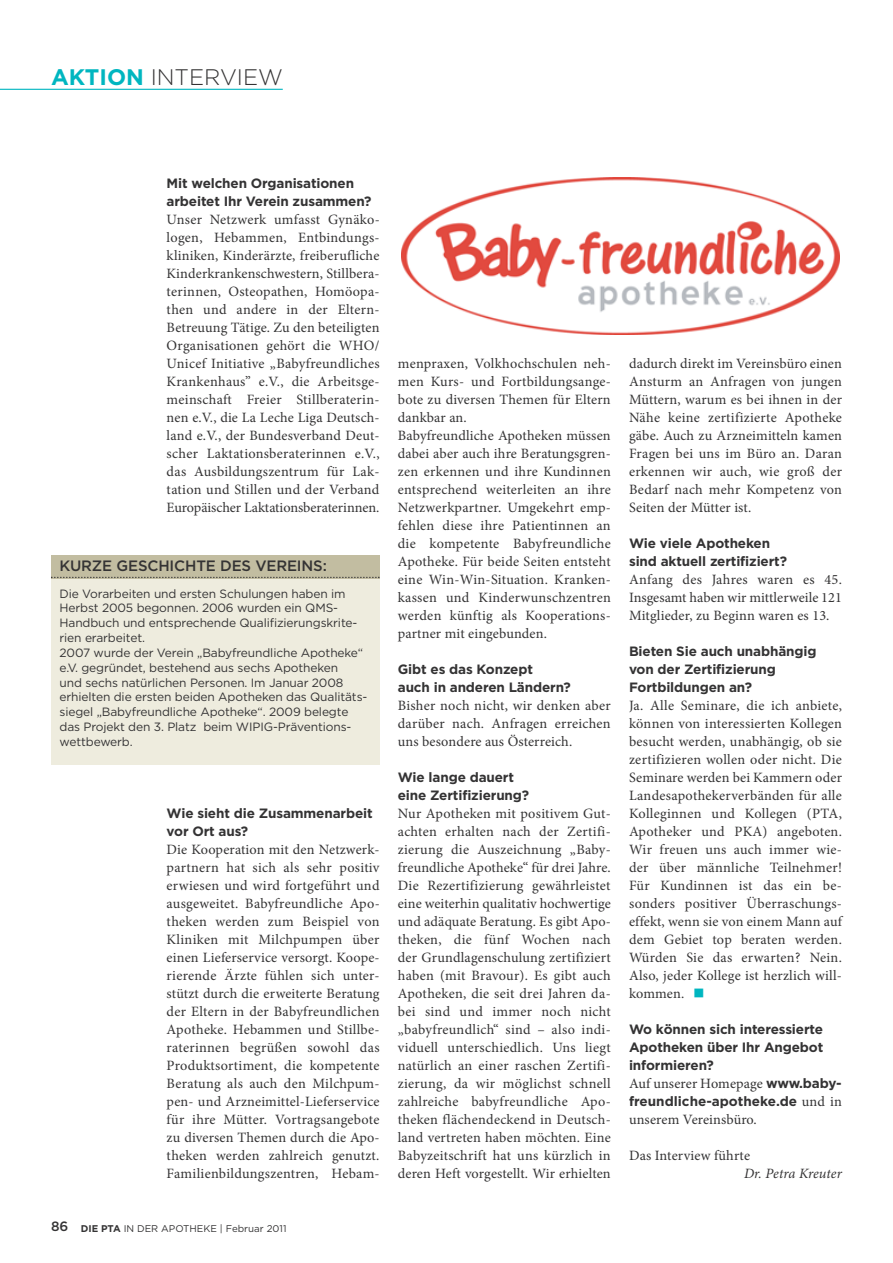
<style>
.page{position:relative;width:893px;height:1263px;background:#fff}
.page>*{position:absolute;margin:0;border:0;box-sizing:border-box;transform-origin:0 0}
.t1{font:300 22.5px "Gotham";color:#343334}
.t2{font:500 15px "Gotham";letter-spacing:-.01em;color:#343334}
.t3{font:14.25px/18px "Minion Pro";letter-spacing:.01em;color:#343334;text-align:justify}
.t4{font:italic 14.25px "Minion Pro";color:#343334}
.t5{font:700 13.5px/18px "Gotham";letter-spacing:-.01em;color:#343334}
.t6{font:12px/14.9px "Gotham";letter-spacing:-.01em;color:#343334}
.t7{font:9.75px "Gotham";color:#343334}
.s1{font-weight:700;color:#00b6c0}
.s2{font-weight:500;font-size:13.5px}
.s3{font-weight:700}
.s4{font-family:"Gotham";font-weight:700;font-size:13.5px}
.s5{font-family:"Minion Pro";font-weight:400;font-size:14.25px}
</style>
<div class="page">
<hr style="left:0;top:89px;width:283px;height:1px;background:#00b6c0">
<img style="left:402px;top:177px;width:437px;height:157px">
<div style="left:51px;top:555px;width:329px;height:209px;background:#eeecde"></div>
<div style="left:51px;top:555px;width:329px;height:23px;background:#c2bda1"></div>
<svg style="left:51px;top:577px;width:329px;height:1px"></svg>
<h1 class="t1" style="left:51px;top:68px;width:233px"><span class="s1">AKTION</span> INTERVIEW</h1>
<p class="t5" style="left:167px;top:175px;width:206px">Mit welchen Organisationen arbeitet Ihr Verein zusammen?</p>
<p class="t3" style="left:167px;top:212px;width:215px">Unser Netzwerk umfasst Gynäko - logen, Hebammen, Entbindungs&shy;kliniken, Kinderärzte, freiberufliche Kinderkrankenschwestern, Stillbera&shy;terinnen, Osteopathen, Homöopa&shy;then und andere in der Eltern-Betreuung Tätige. Zu den beteiligten Organisationen gehört die WHO/ Unicef Initiative „Babyfreundliches Krankenhaus” e.V., die Arbeitsge&shy;meinschaft Freier Stillberaterin&shy;nen e.V., die La Leche Liga Deutsch&shy;land e.V., der Bundesverband Deut&shy;scher Laktationsberaterinnen e.V., das Ausbildungszentrum für Lak - tation und Stillen und der Verband Europäischer Laktationsberaterinnen.</p>
<p class="t2" style="left:60px;top:560px;width:269px">KURZE GESCHICHTE DES VEREINS:</p>
<p class="t6" style="left:60px;top:587px;width:309px">Die Vorarbeiten und ersten Schulungen haben im Herbst 2005 begonnen. 2006 wurden ein QMS-Handbuch und entsprechende Qualifizierungskrite&shy;rien erarbeitet.<br>2007 wurde der Verein „Babyfreundliche Apotheke“ e.V. gegründet, bestehend aus sechs Apotheken<br>und sechs natürlichen Personen. Im Januar 2008 erhielten die ersten beiden Apotheken das Qualitäts&shy;siegel „Babyfreundliche Apotheke“. 2009 belegte das Projekt den 3. Platz beim WIPIG-Präventions&shy;wettbewerb.</p>
<p class="t5" style="left:167px;top:805px;width:208px">Wie sieht die Zusammenarbeit vor Ort aus?</p>
<p class="t3" style="left:167px;top:842px;width:215px">Die Kooperation mit den Netzwerk&shy;partnern hat sich als sehr positiv erwiesen und wird fortgeführt und ausgeweitet. Babyfreundliche Apo&shy;theken werden zum Beispiel von Kliniken mit Milchpumpen über einen Lieferservice versorgt. Koope&shy;rierende Ärzte fühlen sich unter&shy;stützt durch die erweiterte Beratung der Eltern in der Babyfreundlichen Apotheke. Hebammen und Stillbe - raterinnen begrüßen sowohl das Produktsortiment, die kompetente Beratung als auch den Milchpum&shy;pen- und Arzneimittel-Lieferservice für ihre Mütter. Vortragsangebote zu diversen Themen durch die Apo&shy;theken werden zahlreich genutzt.<br>Familienbildungszentren, Hebam-</p>
<p class="t7" style="left:51px;top:1225px;width:237px"><span class="s2">86</span> <span class="s3">DIE PTA</span> IN DER APOTHEKE | Februar 2011</p>
<p class="t3" style="left:398px;top:356px;width:215px;text-align:left">menpraxen, Volkhochschulen neh&shy;men Kurs- und Fortbildungsange&shy;bote zu diversen Themen für Eltern dankbar an.<br>Babyfreundliche Apotheken müssen dabei aber auch ihre Beratungsgren&shy;zen erkennen und ihre Kundinnen entsprechend weiterleiten an ihre<br>Netzwerkpartner. Umgekehrt emp&shy;fehlen diese ihre Patientinnen an die kompetente Babyfreundliche<br>Apotheke. Für beide Seiten entsteht eine Win-Win-Situation. Kranken&shy;kassen und Kinderwunschzentren werden künftig als Kooperations&shy;partner mit eingebunden.</p>
<p class="t5" style="left:398px;top:661px;width:175px">Gibt es das Konzept<br>auch in anderen Ländern?</p>
<p class="t3" style="left:398px;top:698px;width:214px">Bisher noch nicht, wir denken aber darüber nach. Anfragen erreichen uns besondere aus Österreich.</p>
<p class="t5" style="left:398px;top:769px;width:133px">Wie lange dauert eine Zertifizierung?</p>
<p class="t3" style="left:398px;top:806px;width:215px">Nur Apotheken mit positivem Gut&shy;achten erhalten nach der Zertifi&shy;zierung die Auszeichnung „Baby&shy;freundliche Apotheke“ für drei Jahre.<br>Die Rezertifizierung gewährleistet eine weiterhin qualitativ hochwertige und adäquate Beratung. Es gibt Apo&shy;theken, die fünf Wochen nach der Grundlagenschulung zertifiziert haben (mit Bravour). Es gibt auch Apotheken, die seit drei Jahren da&shy;bei sind und immer noch nicht „babyfreundlich“ sind – also indi&shy;viduell unterschiedlich. Uns liegt natürlich an einer raschen Zertifi&shy;zierung, da wir möglichst schnell zahlreiche babyfreundliche Apo&shy;theken flächendeckend in Deutsch&shy;land vertreten haben möchten. Eine Babyzeitschrift hat uns kürzlich in deren Heft vor gestellt. Wir erhielten</p>
<p class="t3" style="left:629px;top:356px;width:214px">dadurch direkt im Vereinsbüro einen Ansturm an Anfragen von jungen Müttern, warum es bei ihnen in der Nähe keine zer tifizierte Apotheke gäbe. Auch zu Arzneimitteln kamen Fragen bei uns im Büro an. Daran erkennen wir auch, wie groß der Bedarf nach mehr Kompetenz von Seiten der Mütter ist.</p>
<p class="t5" style="left:629px;top:535px;width:160px">Wie viele Apotheken sind aktuell zertifiziert?</p>
<p class="t3" style="left:629px;top:572px;width:214px">Anfang des Jahres waren es 45.<br>Insgesamt haben wir mittlerweile 121<br>Mitglieder, zu Beginn waren es 13.</p>
<p class="t5" style="left:629px;top:643px;width:189px">Bieten Sie auch unabhängig von der Zertifizierung<br>Fortbildungen an?</p>
<p class="t3" style="left:629px;top:698px;width:214px">Ja. Alle Seminare, die ich anbiete, können von interessierten Kollegen besucht werden, unabhängig, ob sie zertifizieren wollen oder nicht. Die Seminare werden bei Kammern oder Landesapothekerverbänden für alle Kolleginnen und Kollegen (PTA, Apotheker und PKA) angeboten.<br>Wir freuen uns auch immer wie&shy;der über männliche Teilnehmer!<br>Für Kundinnen ist das ein be&shy;sonders positiver Überraschungs&shy;effekt, wenn sie von einem Mann auf dem Gebiet top beraten werden.<br>Würden Sie das erwarten? Nein.<br>Also, jeder Kollege ist herzlich will&shy;kommen.</p>
<p class="t5" style="left:629px;top:1021px;width:196px;text-align:justify">Wo können sich interessierte Apotheken über Ihr Angebot informieren?</p>
<p class="t3" style="left:629px;top:1076px;width:214px">Auf unserer Homepage <span class="s4">www.baby-</span></p>
<p class="t5" style="left:629px;top:1093px;width:214px">freundliche-apotheke.de <span class="s5">und in</span></p>
<p class="t3" style="left:629px;top:1112px;width:129px">unserem Vereinsbüro.</p>
<p class="t3" style="left:629px;top:1148px;width:123px">Das Interview führte</p>
<p class="t4" style="left:744px;top:1165px;width:99px">Dr. Petra Kreuter</p>
</div>
